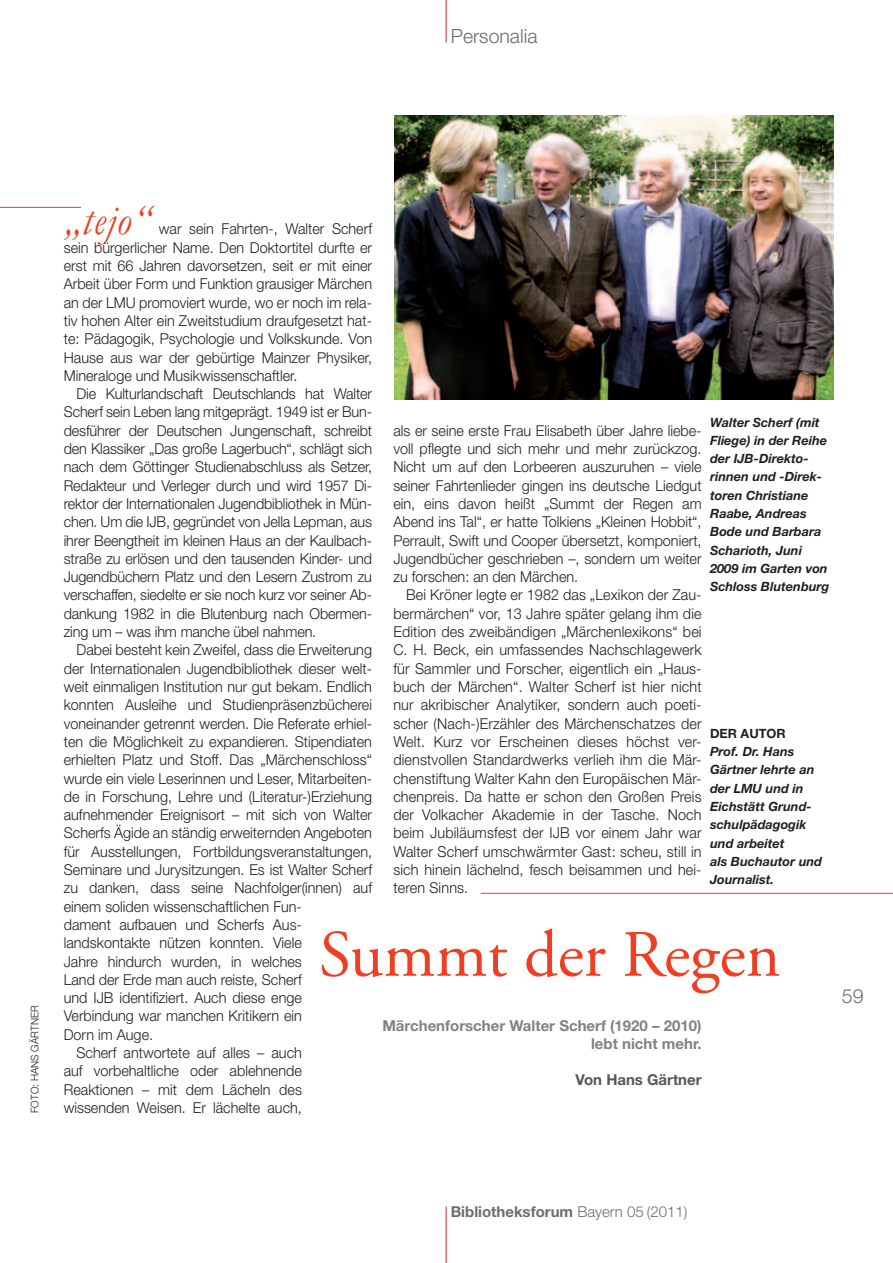
<style>
.page{position:relative;width:893px;height:1263px;background:#fff}
.page>*{position:absolute;margin:0;border:0;box-sizing:border-box;transform-origin:0 0}
.t1{font:66px "Adobe Garamond";color:#ef3e22}
.t2{font:italic 43.35px "Garamond";color:#ef3e22;scale:.96 1}
.t3{font:300 19.5px "Helvetica Neue";color:#6c6d70}
.t4{font:300 15px/18.3px "Helvetica Neue";color:#231f20;text-align:justify;scale:.96 1}
.t5{font:700 15px/18.3px "Helvetica Neue";color:#808285;text-align:right}
.t6{font:700 15px "Helvetica Neue";color:#6c6d70}
.t7{font:700 15px "Helvetica Neue";color:#57585a}
.t8{font:italic 700 12.75px/18.3px "Helvetica Neue";color:#231f20}
.t9{font:700 12.75px "Helvetica Neue";color:#231f20}
.t10{font:300 10.5px "Helvetica Neue";color:#231f20;scale:.96 1}
.s1{font-weight:300}
</style>
<div class="page">
<hr style="left:446px;top:0;width:1px;height:43px;background:#d1232a">
<hr style="left:446px;top:1206px;width:1px;height:57px;background:#d1232a">
<img style="left:395px;top:115px;width:438px;height:284px">
<hr style="left:0;top:207px;width:81px;height:1px;background:#ef3e22">
<hr style="left:481px;top:893px;width:412px;height:1px;background:#ef3e22">
<h3 class="t3" style="left:451px;top:24px;width:88px">Personalia</h3>
<p class="t10" style="left:28px;top:1113px;width:113px;rotate:-90deg">Foto: Hans Gärtner</p>
<h2 class="t2" style="left:64px;top:195px;width:91px">„tejo“</h2>
<p class="t4" style="left:64px;top:220px;width:323px;text-indent:95px">war sein Fahrten-, Walter Scherf sein bürgerlicher Name. Den Doktortitel durfte er erst mit 66 Jahren davorsetzen, seit er mit einer Arbeit über Form und Funktion grausiger Märchen an der LMU promoviert wurde, wo er noch im rela&shy;tiv hohen Alter ein Zweitstudium draufgesetzt hat&shy;te: Pädagogik, Psychologie und Volkskunde. Von Hause aus war der gebürtige Mainzer Physiker, Mineraloge und Musikwissenschaftler.</p>
<p class="t4" style="left:64px;top:384px;width:323px;text-indent:13px">Die Kulturlandschaft Deutschlands hat Walter Scherf sein Leben lang mitgeprägt. 1949 ist er Bun&shy;desführer der Deutschen Jungenschaft, schreibt den Klassiker „Das große Lagerbuch“, schlägt sich nach dem Göttinger Studienabschluss als Setzer, Redakteur und Verleger durch und wird 1957 Di&shy;rektor der Internationalen Jugendbibliothek in Mün&shy;chen. Um die IJB, gegründet von Jella Lepman, aus ihrer Beengtheit im kleinen Haus an der Kaulbach&shy;straße zu erlösen und den tausenden Kinder- und Jugendbüchern Platz und den Lesern Zustrom zu verschaffen, siedelte er sie noch kurz vor seiner Ab&shy;dankung 1982 in die Blutenburg nach Obermen&shy;zing um – was ihm manche übel nahmen.</p>
<p class="t4" style="left:77px;top:640px;width:309px">Dabei besteht kein Zweifel, dass die Erweiterung</p>
<p class="t4" style="left:64px;top:659px;width:323px">der Internationalen Jugendbibliothek dieser welt-</p>
<p class="t4" style="left:64px;top:677px;width:323px">weit einmaligen Institution nur gut bekam. Endlich</p>
<p class="t4" style="left:64px;top:695px;width:323px">konnten Ausleihe und Studienpräsenzbücherei</p>
<p class="t4" style="left:64px;top:714px;width:323px">voneinander getrennt werden. Die Referate erhiel-</p>
<p class="t4" style="left:64px;top:732px;width:323px">ten die Möglichkeit zu expandieren. Stipendiaten</p>
<p class="t4" style="left:64px;top:750px;width:323px">erhielten Platz und Stoff. Das „Märchenschloss“</p>
<p class="t4" style="left:64px;top:769px;width:323px">wurde ein viele Leserinnen und Leser, Mitarbeiten-</p>
<p class="t4" style="left:64px;top:787px;width:323px">de in Forschung, Lehre und (Literatur-)Erziehung</p>
<p class="t4" style="left:64px;top:805px;width:323px">aufnehmender Ereignisort – mit sich von Walter</p>
<p class="t4" style="left:64px;top:823px;width:323px">Scherfs Ägide an ständig erweiternden Angeboten</p>
<p class="t4" style="left:64px;top:842px;width:323px">für Ausstellungen, Fortbildungsveranstaltungen,</p>
<p class="t4" style="left:64px;top:860px;width:323px">Seminare und Jurysitzungen. Es ist Walter Scherf</p>
<p class="t4" style="left:64px;top:878px;width:323px">zu danken, dass seine Nachfolger(innen) auf</p>
<p class="t4" style="left:64px;top:897px;width:250px">einem soliden wissenschaftlichen Fun-</p>
<p class="t4" style="left:64px;top:915px;width:250px">dament aufbauen und Scherfs Aus-</p>
<p class="t4" style="left:64px;top:933px;width:250px">landskontakte nützen konnten. Viele</p>
<p class="t4" style="left:64px;top:952px;width:250px">Jahre hindurch wurden, in welches</p>
<p class="t4" style="left:64px;top:970px;width:249px">Land der Erde man auch reiste, Scherf</p>
<p class="t4" style="left:64px;top:988px;width:250px">und IJB identifiziert. Auch diese enge</p>
<p class="t4" style="left:64px;top:1006px;width:250px">Verbindung war manchen Kritikern ein</p>
<p class="t4" style="left:64px;top:1025px;width:95px">Dorn im Auge.</p>
<p class="t4" style="left:77px;top:1043px;width:236px">Scherf antwortete auf alles – auch</p>
<p class="t4" style="left:64px;top:1061px;width:250px">auf vorbehaltliche oder ablehnende</p>
<p class="t4" style="left:64px;top:1080px;width:250px">Reaktionen – mit dem Lächeln des</p>
<p class="t4" style="left:64px;top:1098px;width:250px">wissenden Weisen. Er lächelte auch,</p>
<p class="t8" style="left:710px;top:413px;width:121px">Walter Scherf (mit<br>Fliege) in der Reihe der IJB-Direkto&shy;rinnen und -Direk&shy;toren Christiane<br>Raabe, Andreas<br>Bode und Barbara<br>Scharioth, Juni<br>2009 im Garten von<br>Schloss Blutenburg</p>
<p class="t4" style="left:393px;top:421px;width:323px">als er seine erste Frau Elisabeth über Jahre liebe&shy;voll pflegte und sich mehr und mehr zurückzog.<br>Nicht um auf den Lorbeeren auszuruhen – viele seiner Fahrtenlieder gingen ins deutsche Liedgut ein, eins davon heißt „Summt der Regen am Abend ins Tal“, er hatte Tolkiens „Kleinen Hobbit“, Perrault, Swift und Cooper übersetzt, komponiert, Jugendbücher geschrieben –, sondern um weiter zu forschen: an den Märchen.</p>
<p class="t4" style="left:393px;top:586px;width:323px;text-indent:13px">Bei Kröner legte er 1982 das „Lexikon der Zau&shy;bermärchen“ vor, 13 Jahre später gelang ihm die Edition des zweibändigen „Märchenlexikons“ bei C. H. Beck, ein umfassendes Nachschlagewerk für Sammler und Forscher, eigentlich ein „Haus&shy;buch der Märchen“. Walter Scherf ist hier nicht nur akribischer Analytiker, sondern auch poeti&shy;scher (Nach-)Erzähler des Märchenschatzes der Welt. Kurz vor Erscheinen dieses höchst ver&shy;dienstvollen Standardwerks verlieh ihm die Mär&shy;chenstiftung Walter Kahn den Europäischen Mär&shy;chenpreis. Da hatte er schon den Großen Preis der Volkacher Akademie in der Tasche. Noch beim Jubiläumsfest der IJB vor einem Jahr war Walter Scherf umschwärmter Gast: scheu, still in sich hinein lächelnd, fesch beisammen und hei&shy;teren Sinns.</p>
<p class="t9" style="left:710px;top:725px;width:77px">Der Autor</p>
<p class="t8" style="left:710px;top:742px;width:113px">Prof. Dr. Hans<br>Gärtner lehrte an der LMU und in<br>Eichstätt Grund&shy;schulpädagogik und arbeitet<br>als Buchautor und<br>Journalist.</p>
<h1 class="t1" style="left:319px;top:919px;width:463px">Summt der Regen</h1>
<p class="t5" style="left:382px;top:1016px;width:321px">Märchenforscher Walter Scherf (1920 – 2010) lebt nicht mehr.</p>
<p class="t7" style="left:575px;top:1071px;width:128px">Von Hans Gärtner</p>
<h3 class="t3" style="left:842px;top:984px;width:23px">59</h3>
<p class="t6" style="left:451px;top:1202px;width:238px">Bibliotheksforum <span class="s1">Bayern 05 (2011)</span></p>
</div>
